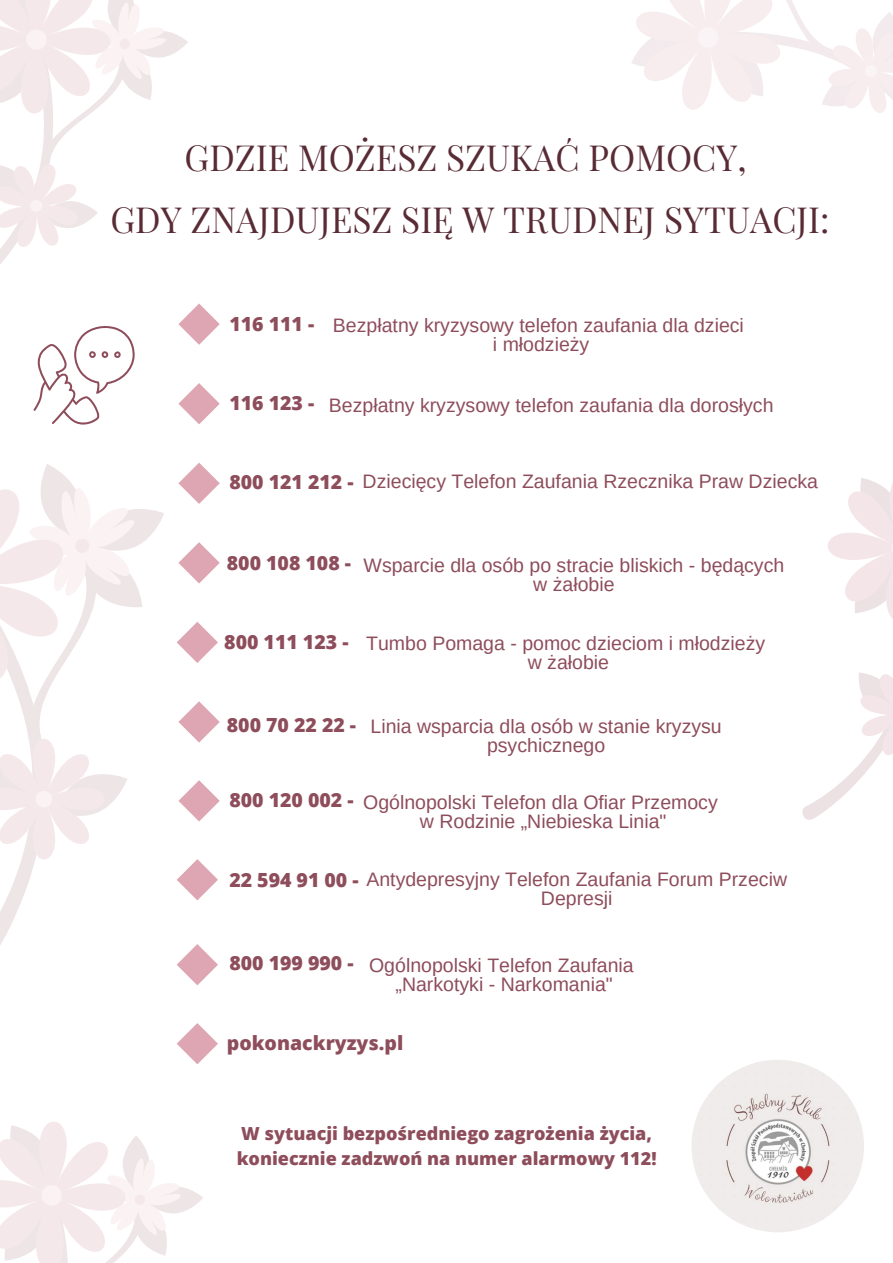
<style>
.page{position:relative;width:893px;height:1263px;background:#fff}
.page>*{position:absolute;margin:0;border:0;box-sizing:border-box;transform-origin:0 0}
.t1{font:35.25px/61.3px "Playfair Display";color:#592b35;text-align:center}
.t2{font:19.5px/19.1px "Arimo";color:#8e4d5b;text-align:center}
.t3{font:800 19.5px "Open Sans";color:#8e4d5b}
.t4{font:800 18px/24.8px "Open Sans";color:#8e4d5b}
.s1{font-family:"Open Sans";font-weight:800}
</style>
<div class="page">
<svg style="left:802px;top:788px;width:49px;height:32px"></svg>
<svg style="left:828px;top:478px;width:65px;height:310px"></svg>
<svg style="left:177px;top:944px;width:41px;height:41px"></svg>
<svg style="left:0;top:1023px;width:218px;height:240px"></svg>
<svg style="left:0;top:0;width:220px;height:424px"></svg>
<svg style="left:632px;top:0;width:261px;height:113px"></svg>
<svg style="left:0;top:909px;width:18px;height:36px"></svg>
<svg style="left:0;top:463px;width:220px;height:446px"></svg>
<svg style="left:0;top:381px;width:166px;height:402px"></svg>
<img style="left:691px;top:1060px;width:173px;height:172px;border-radius:50%">
<h1 class="t1" style="left:110px;top:126px;width:720px">GDZIE MOŻESZ SZUKAĆ POMOCY,<br>GDY ZNAJDUJESZ SIĘ W TRUDNEJ SYTUACJI:</h1>
<p class="t3" style="left:229px;top:310px;width:86px">116 111 -</p>
<p class="t3" style="left:229px;top:390px;width:86px">116 123 -</p>
<p class="t2" style="left:333px;top:315px;width:412px">Bezpłatny kryzysowy telefon zaufania dla dzieci i młodzieży</p>
<p class="t2" style="left:329px;top:395px;width:446px">Bezpłatny kryzysowy telefon zaufania dla dorosłych</p>
<p class="t3" style="left:229px;top:468px;width:126px">800 121 212 -</p>
<p class="t2" style="left:363px;top:472px;width:457px">Dziecięcy Telefon Zaufania Rzecznika Praw Dziecka</p>
<p class="t3" style="left:227px;top:549px;width:126px">800 108 108 -</p>
<p class="t2" style="left:363px;top:555px;width:422px">Wsparcie dla osób po stracie bliskich - będących w żałobie</p>
<p class="t3" style="left:224px;top:628px;width:126px">800 111 123 -</p>
<p class="t2" style="left:366px;top:634px;width:400px">Tumbo Pomaga - pomoc dzieciom i młodzieży w żałobie</p>
<p class="t3" style="left:227px;top:711px;width:131px">800 70 22 22 -</p>
<p class="t3" style="left:229px;top:786px;width:126px">800 120 002 -</p>
<p class="t2" style="left:370px;top:717px;width:353px">Linia wsparcia dla osób w stanie kryzysu psychicznego</p>
<p class="t2" style="left:363px;top:793px;width:356px">Ogólnopolski Telefon dla Ofiar Przemocy w Rodzinie „Niebieska Linia"</p>
<p class="t2" style="left:229px;top:869px;width:559px"><span class="s1">22 594 91 00 -</span> Antydepresyjny Telefon Zaufania Forum Przeciw</p>
<p class="t2" style="left:541px;top:888px;width:73px">Depresji</p>
<p class="t3" style="left:229px;top:949px;width:126px">800 199 990 -</p>
<p class="t2" style="left:369px;top:955px;width:266px">Ogólnopolski Telefon Zaufania „Narkotyki - Narkomania"</p>
<p class="t3" style="left:227px;top:1029px;width:178px">pokonackryzys.pl</p>
<p class="t4" style="left:237px;top:1120px;width:421px">W sytuacji bezpośredniego zagrożenia życia, koniecznie zadzwoń na numer alarmowy 112!</p>
</div>
